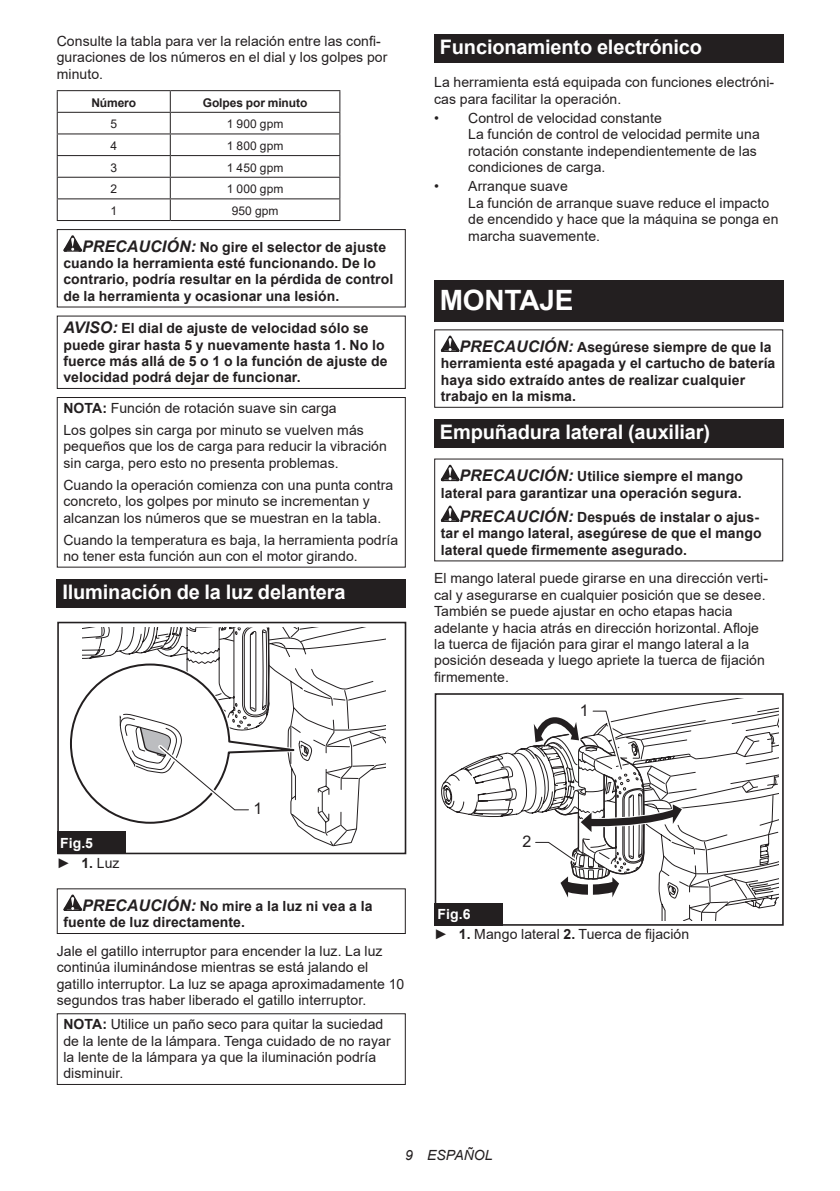
<style>
.page{position:relative;width:840px;height:1191px;background:#fff}
.page>*{position:absolute;margin:0;border:0;box-sizing:border-box;transform-origin:0 0}
.t1{font:700 28px "Arial";letter-spacing:-.01em;color:#fff}
.t2{font:700 20px "Arial";letter-spacing:-.01em;color:#fff}
.t3{font:16px "Arial";color:#231f20}
.t4{font:14px/16.4px "Arial";letter-spacing:.005em;color:#231f20}
.t5{font:700 14px/16.4px "Arial";letter-spacing:.005em;color:#231f20}
.t6{font:700 14px/20.2px "Arial";color:#fff}
.t7{font:italic 14px "Arial";letter-spacing:.005em;color:#231f20}
.t8{font:12px "Arial";letter-spacing:.005em;color:#231f20}
.t9{font:700 12px "Arial";letter-spacing:-.01em;color:#231f20}
.s1{font-style:italic;font-size:16px}
.s2{font-weight:700}
.s3{font-weight:400;color:#231f20}
.s4{color:#231f20}
.s5{font-weight:700;color:#fff}
</style>
<div class="page">
<hr style="left:57px;top:90px;width:113px;height:1px;background:#231f20">
<hr style="left:170px;top:90px;width:170px;height:1px;background:#231f20">
<hr style="left:57px;top:112px;width:113px;height:1px;background:#231f20">
<hr style="left:170px;top:112px;width:170px;height:1px;background:#231f20">
<hr style="left:57px;top:133px;width:113px;height:1px;background:#231f20">
<hr style="left:170px;top:133px;width:170px;height:1px;background:#231f20">
<hr style="left:57px;top:155px;width:113px;height:1px;background:#231f20">
<hr style="left:170px;top:155px;width:170px;height:1px;background:#231f20">
<hr style="left:57px;top:177px;width:113px;height:1px;background:#231f20">
<hr style="left:170px;top:177px;width:170px;height:1px;background:#231f20">
<hr style="left:57px;top:198px;width:113px;height:1px;background:#231f20">
<svg style="left:57px;top:91px;width:1px;height:129px"></svg>
<hr style="left:170px;top:198px;width:170px;height:1px;background:#231f20">
<svg style="left:170px;top:91px;width:1px;height:129px"></svg>
<svg style="left:339px;top:91px;width:1px;height:129px"></svg>
<hr style="left:57px;top:220px;width:113px;height:1px;background:#231f20">
<hr style="left:170px;top:220px;width:170px;height:1px;background:#231f20">
<svg style="left:63px;top:235px;width:19px;height:17px"></svg>
<div style="left:57px;top:229px;width:348px;height:78px;border:1px solid #231f20"></div>
<div style="left:57px;top:315px;width:348px;height:74px;border:1px solid #231f20"></div>
<div style="left:57px;top:397px;width:348px;height:170px;border:1px solid #231f20"></div>
<div style="left:57px;top:579px;width:348px;height:28px;background:#231f20"></div>
<div style="left:57px;top:622px;width:349px;height:232px;border:2px solid #231f20"></div>
<svg style="left:70px;top:627px;width:315px;height:221px"></svg>
<div style="left:57px;top:831px;width:68px;height:23px;background:#231f20"></div>
<svg style="left:63px;top:894px;width:19px;height:17px"></svg>
<div style="left:57px;top:888px;width:348px;height:46px;border:1px solid #231f20"></div>
<div style="left:57px;top:1013px;width:348px;height:72px;border:1px solid #231f20"></div>
<div style="left:434px;top:34px;width:348px;height:29px;background:#231f20"></div>
<div style="left:434px;top:280px;width:348px;height:41px;background:#231f20"></div>
<svg style="left:440px;top:335px;width:19px;height:17px"></svg>
<div style="left:434px;top:329px;width:348px;height:79px;border:1px solid #231f20"></div>
<div style="left:434px;top:419px;width:348px;height:28px;background:#231f20"></div>
<svg style="left:440px;top:465px;width:19px;height:16px"></svg>
<svg style="left:440px;top:505px;width:19px;height:17px"></svg>
<svg style="left:441px;top:699px;width:296px;height:118px"></svg>
<div style="left:434px;top:693px;width:349px;height:232px;border:2px solid #231f20"></div>
<svg style="left:527px;top:703px;width:250px;height:217px"></svg>
<div style="left:434px;top:903px;width:68px;height:22px;background:#231f20"></div>
<p class="t4" style="left:57px;top:33px;width:332px">Consulte la tabla para ver la relación entre las confi&shy;guraciones de los números en el dial y los golpes por minuto.</p>
<p class="t9" style="left:91px;top:94px;width:46px">Número</p>
<p class="t9" style="left:203px;top:94px;width:106px">Golpes por minuto</p>
<p class="t8" style="left:110px;top:116px;width:8px">5</p>
<p class="t8" style="left:227px;top:116px;width:58px">1 900 gpm</p>
<p class="t8" style="left:110px;top:137px;width:8px">4</p>
<p class="t8" style="left:227px;top:137px;width:58px">1 800 gpm</p>
<p class="t8" style="left:110px;top:159px;width:8px">3</p>
<p class="t8" style="left:227px;top:159px;width:58px">1 450 gpm</p>
<p class="t8" style="left:110px;top:181px;width:8px">2</p>
<p class="t8" style="left:227px;top:181px;width:58px">1 000 gpm</p>
<p class="t8" style="left:110px;top:202px;width:8px">1</p>
<p class="t8" style="left:231px;top:202px;width:48px">950 gpm</p>
<p class="t5" style="left:63px;top:239px;width:331px;text-indent:19px"><span class="s1">PRECAUCIÓN:</span> No gire el selector de ajuste cuando la herramienta esté funcionando. De lo contrario, podría resultar en la pérdida de control de la herramienta y ocasionar una lesión.</p>
<p class="t5" style="left:63px;top:320px;width:325px"><span class="s1">AVISO:</span> El dial de ajuste de velocidad sólo se puede girar hasta 5 y nuevamente hasta 1. No lo fuerce más allá de 5 o 1 o la función de ajuste de velocidad podrá dejar de funcionar.</p>
<p class="t4" style="left:63px;top:397px;width:302px;line-height:22px"><span class="s2">NOTA:</span> Función de rotación suave sin carga<br>Los golpes sin carga por minuto se vuelven más</p>
<p class="t4" style="left:63px;top:438px;width:325px">pequeños que los de carga para reducir la vibración sin carga, pero esto no presenta problemas.</p>
<p class="t4" style="left:63px;top:476px;width:331px">Cuando la operación comienza con una punta contra concreto, los golpes por minuto se incrementan y alcanzan los números que se muestran en la tabla.</p>
<p class="t4" style="left:63px;top:531px;width:336px">Cuando la temperatura es baja, la herramienta podría no tener esta función aun con el motor girando.</p>
<h2 class="t2" style="left:62px;top:578px;width:284px">Iluminación de la luz delantera</h2>
<h2 class="t2" style="left:439px;top:33px;width:264px">Funcionamiento electrónico</h2>
<p class="t4" style="left:434px;top:74px;width:341px">La herramienta está equipada con funciones electróni&shy;cas para facilitar la operación.</p>
<p class="t4" style="left:468px;top:110px;width:293px;text-indent:-34px">• Control de velocidad constante<br>La función de control de velocidad permite una rotación constante independientemente de las condiciones de carga.</p>
<p class="t4" style="left:468px;top:178px;width:311px;text-indent:-34px">• Arranque suave<br>La función de arranque suave reduce el impacto de encendido y hace que la máquina se ponga en marcha suavemente.</p>
<h1 class="t1" style="left:439px;top:280px;width:135px">MONTAJE</h1>
<p class="t5" style="left:440px;top:339px;width:336px;text-indent:19px"><span class="s1">PRECAUCIÓN:</span> Asegúrese siempre de que la herramienta esté apagada y el cartucho de batería haya sido extraído antes de realizar cualquier trabajo en la misma.</p>
<h2 class="t2" style="left:439px;top:418px;width:271px">Empuñadura lateral (auxiliar)</h2>
<p class="t5" style="left:440px;top:468px;width:303px;text-align:right"><span class="s1">PRECAUCIÓN:</span> Utilice siempre el mango lateral para garantizar una operación segura.</p>
<p class="t5" style="left:440px;top:509px;width:322px;text-indent:19px"><span class="s1">PRECAUCIÓN:</span> Después de instalar o ajus&shy;tar el mango lateral, asegúrese de que el mango lateral quede firmemente asegurado.</p>
<p class="t4" style="left:434px;top:570px;width:335px">El mango lateral puede girarse en una dirección verti&shy;cal y asegurarse en cualquier posición que se desee.<br>También se puede ajustar en ocho etapas hacia adelante y hacia atrás en dirección horizontal. Afloje la tuerca de fijación para girar el mango lateral a la posición deseada y luego apriete la tuerca de fijación firmemente.</p>
<p class="t3" style="left:579px;top:699px;width:10px">1</p>
<p class="t3" style="left:253px;top:797px;width:10px">1</p>
<p class="t6" style="left:57px;top:832px;width:64px">Fig.5<br><span class="s3">►</span> <span class="s4">1.</span> <span class="s3">Luz</span></p>
<p class="t5" style="left:63px;top:898px;width:310px;text-indent:19px"><span class="s1">PRECAUCIÓN:</span> No mire a la luz ni vea a la fuente de luz directamente.</p>
<p class="t4" style="left:57px;top:943px;width:349px">Jale el gatillo interruptor para encender la luz. La luz continúa iluminándose mientras se está jalando el gatillo interruptor. La luz se apaga aproximadamente 10 segundos tras haber liberado el gatillo interruptor.</p>
<p class="t4" style="left:63px;top:1016px;width:328px"><span class="s2">NOTA:</span> Utilice un paño seco para quitar la suciedad de la lente de la lámpara. Tenga cuidado de no rayar la lente de la lámpara ya que la iluminación podría disminuir.</p>
<p class="t3" style="left:522px;top:830px;width:10px">2</p>
<p class="t4" style="left:434px;top:904px;width:256px;line-height:20.2px"><span class="s5">Fig.6<br></span>► <span class="s2">1.</span> Mango lateral <span class="s2">2.</span> Tuerca de fijación</p>
<p class="t7" style="left:405px;top:1146px;width:89px">9 ESPAÑOL</p>
</div>
